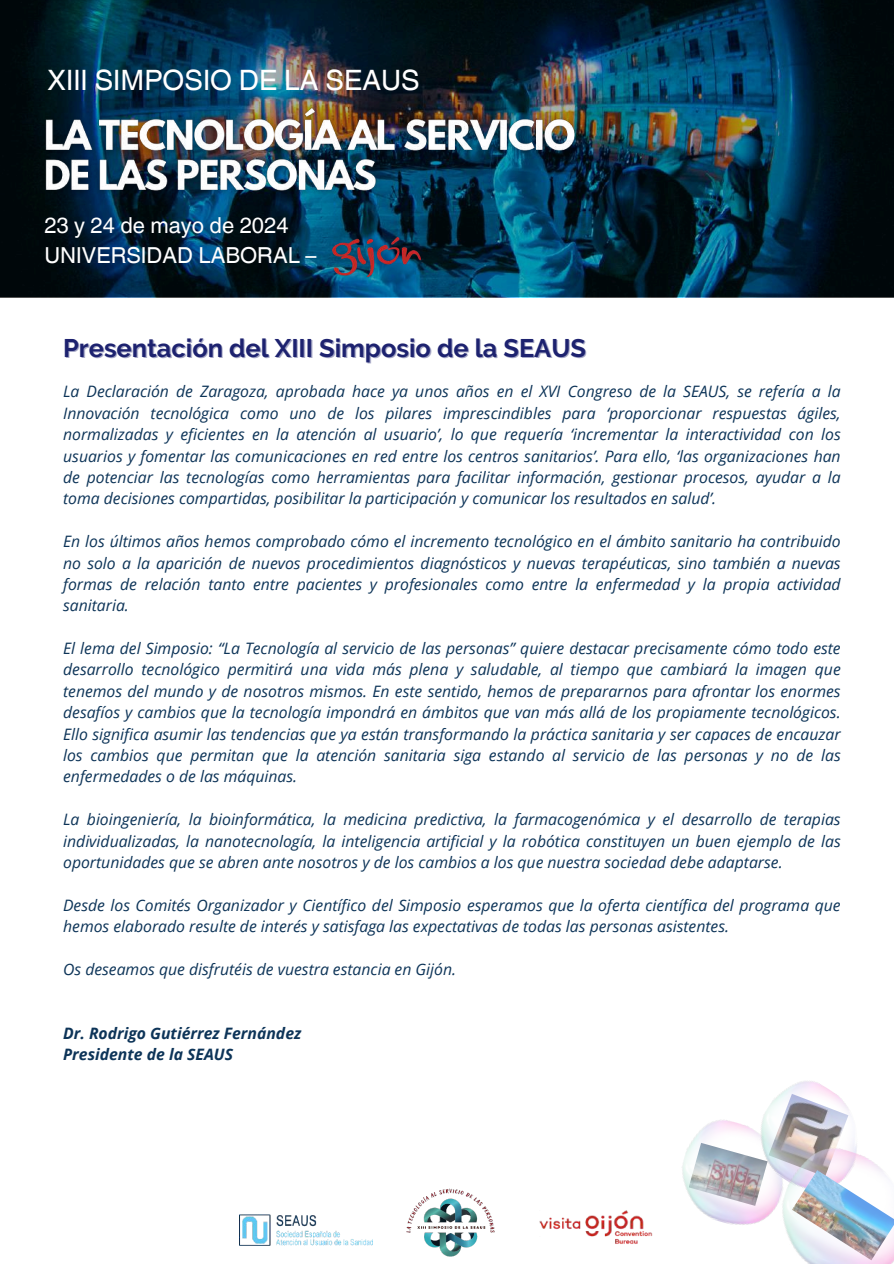
<style>
.page{position:relative;width:894px;height:1264px;background:#fff}
.page>*{position:absolute;margin:0;border:0;box-sizing:border-box;transform-origin:0 0}
.t1{font:28.05px "Helvetica World";color:#fff}
.t2{font:700 25.35px "Raleway";color:#1d226f}
.t3{font:22.05px/29.4px "Helvetica World";color:#fff}
.t4{font:italic 15.75px/21.3px "Open Sans";color:#0d3458;text-align:justify}
.t5{font:italic 700 15.75px/21.3px "Open Sans";color:#0d3458}
</style>
<div class="page">
<img style="left:239px;top:1214px;width:133px;height:31px">
<img style="left:682px;top:1120px;width:83px;height:105px">
<img style="left:740px;top:1081px;width:109px;height:125px">
<img style="left:765px;top:1136px;width:128px;height:127px">
<img style="left:539px;top:1210px;width:114px;height:34px">
<img style="left:406px;top:1188px;width:89px;height:69px">
<img style="left:0;top:0;width:893px;height:297px">
<img style="left:332px;top:237px;width:89px;height:40px">
<img style="left:37px;top:99px;width:547px;height:104px">
<h1 class="t1" style="left:48px;top:64px;width:373px">XIII SIMPOSIO DE LA SEAUS</h1>
<h3 class="t3" style="left:44px;top:211px;width:273px">23 y 24 de mayo de 2024<br>UNIVERSIDAD LABORAL –</h3>
<h2 class="t2" style="left:63px;top:333px;width:524px">Presentación del XIII Simposio de la SEAUS</h2>
<p class="t4" style="left:63px;top:381px;width:778px">La Declaración de Zaragoza, aprobada hace ya unos años en el XVI Congreso de la SEAUS, se refería a la Innovación tecnológica como uno de los pilares imprescindibles para ‘proporcionar respuestas ágiles, normalizadas y eficientes en la atención al usuario’, lo que requería ‘incrementar la interactividad con los usuarios y fomentar las comunicaciones en red entre los centros sanitarios’. Para ello, ‘las organizaciones han de potenciar las tecnologías como herramientas para facilitar información, gestionar procesos, ayudar a la toma decisiones compartidas, posibilitar la participación y comunicar los resultados en salud’.</p>
<p class="t4" style="left:63px;top:530px;width:778px">En los últimos años hemos comprobado cómo el incremento tecnológico en el ámbito sanitario ha contribuido no solo a la aparición de nuevos procedimientos diagnósticos y nuevas terapéuticas, sino también a nuevas formas de relación tanto entre pacientes y profesionales como entre la enfermedad y la propia actividad sanitaria.</p>
<p class="t4" style="left:63px;top:637px;width:778px">El lema del Simposio: “La Tecnología al servicio de las personas” quiere destacar precisamente cómo todo este desarrollo tecnológico permitirá una vida más plena y saludable, al tiempo que cambiará la imagen que tenemos del mundo y de nosotros mismos. En este sentido, hemos de prepararnos para afrontar los enormes desafíos y cambios que la tecnología impondrá en ámbitos que van más allá de los propiamente tecnológicos.<br>Ello significa asumir las tendencias que ya están transformando la práctica sanitaria y ser capaces de encauzar los cambios que permitan que la atención sanitaria siga estando al servicio de las personas y no de las enfermedades o de las máquinas.</p>
<p class="t4" style="left:63px;top:808px;width:778px">La bioingeniería, la bioinformática, la medicina predictiva, la farmacogenómica y el desarrollo de terapias individualizadas, la nanotecnología, la inteligencia artificial y la robótica constituyen un buen ejemplo de las oportunidades que se abren ante nosotros y de los cambios a los que nuestra sociedad debe adaptarse.</p>
<p class="t4" style="left:63px;top:894px;width:778px">Desde los Comités Organizador y Científico del Simposio esperamos que la oferta científica del programa que hemos elaborado resulte de interés y satisfaga las expectativas de todas las personas asistentes.</p>
<p class="t4" style="left:63px;top:958px;width:394px">Os deseamos que disfrutéis de vuestra estancia en Gijón.</p>
<p class="t5" style="left:63px;top:1022px;width:239px">Dr. Rodrigo Gutiérrez Fernández<br>Presidente de la SEAUS</p>
</div>
